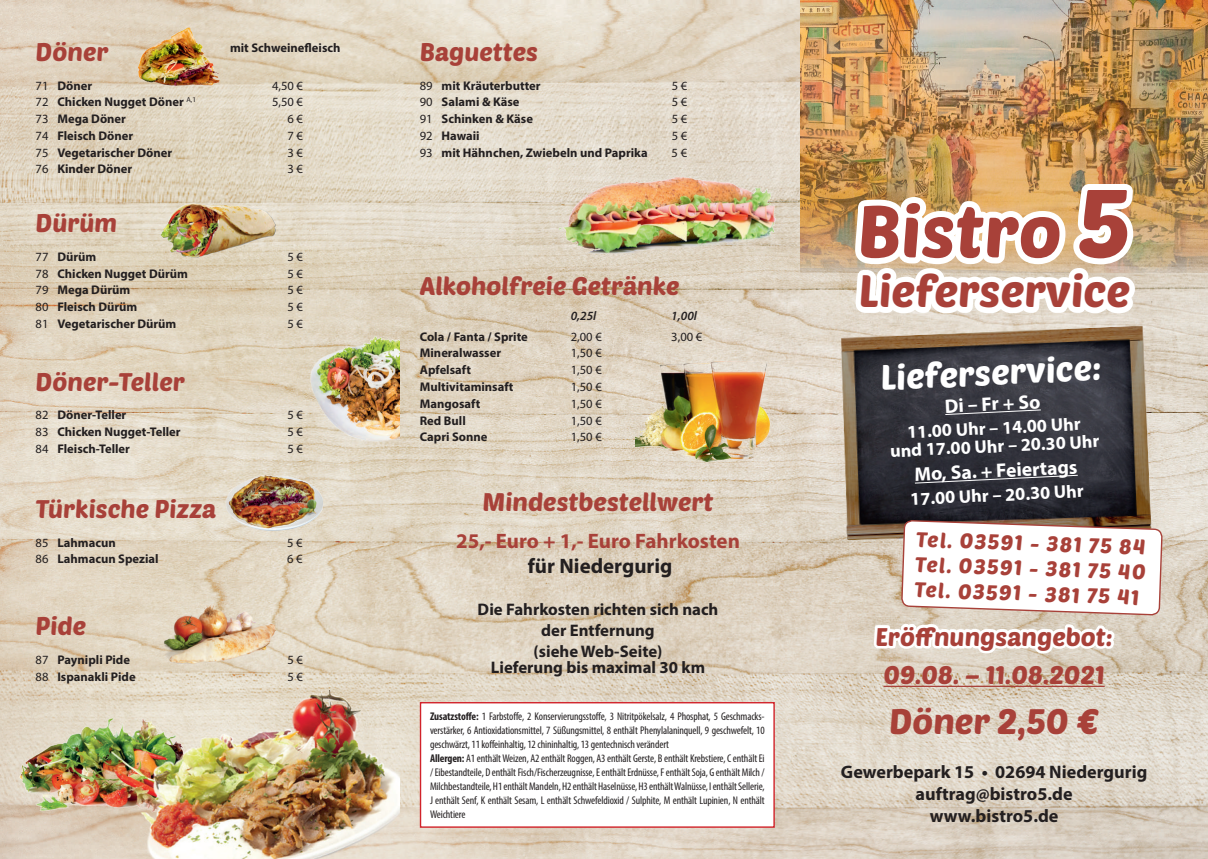
<style>
.page{position:relative;width:1208px;height:859px;background:#fff}
.page>*{position:absolute;margin:0;border:0;box-sizing:border-box;transform-origin:0 0}
.t1{font:72.2px "Poetsen One";color:#a84139}
.t2{font:44.8px "Poetsen One";color:#a84139}
.t3{font:34.9px "Poetsen One";color:#fff}
.t4{font:34.9px "Poetsen One";color:#a84139}
.t5{font:25.1px/38.1px "Poetsen One";color:#a84139;text-align:center}
.t6{font:21px/25.1px "Poetsen One";color:#a84139;text-align:justify}
.t7{font:700 21px "Myriad Pro";color:#a84139}
.t8{font:700 21px "Myriad Pro";color:#231f20}
.t9{font:700 19.6px "Myriad Pro";color:#fff}
.t10{font:700 18.2px/21.8px "Myriad Pro";color:#231f20;text-align:center}
.t11{font:700 18.2px/18.2px "Myriad Pro";color:#fff;text-align:center}
.t12{font:700 16.8px/21px "Myriad Pro";color:#231f20;text-align:center}
.t13{font:700 12.6px "Myriad Pro";color:#231f20}
.t14{font:12.6px "Myriad Pro";color:#231f20}
.t15{font:italic 600 12.6px "Myriad Pro";color:#231f20}
.t16{font:condensed 11.2px/14px "Myriad Pro";letter-spacing:-.01em;color:#231f20}
.s1{font-weight:400}
.s2{font-weight:700}
.s3{font-size:95px}
</style>
<div class="page">
<img style="left:0;top:0;width:1208px;height:859px">
<img style="left:800px;top:0;width:408px;height:272px">
<svg style="left:846px;top:178px;width:294px;height:134px"></svg>
<img style="left:819px;top:312px;width:351px;height:243px">
<svg style="left:944px;top:409px;width:98px;height:6px"></svg>
<svg style="left:871px;top:435px;width:291px;height:327px;background:#918b85"></svg>
<svg style="left:900px;top:519px;width:263px;height:159px"></svg>
<div style="left:420px;top:703px;width:354px;height:124px;background:#fff"></div>
<div style="left:420px;top:702px;width:355px;height:126px;border:1px solid #d1232a"></div>
<img style="left:635px;top:360px;width:136px;height:103px">
<img style="left:560px;top:167px;width:226px;height:90px">
<img style="left:135px;top:25px;width:95px;height:64px">
<img style="left:160px;top:203px;width:115px;height:54px">
<img style="left:309px;top:335px;width:90px;height:107px">
<img style="left:164px;top:603px;width:111px;height:60px">
<img style="left:225px;top:474px;width:99px;height:57px">
<img style="left:18px;top:717px;width:123px;height:100px">
<img style="left:141px;top:690px;width:258px;height:169px">
<h3 class="t5" style="left:36px;top:32px;width:74px">Döner</h3>
<p class="t13" style="left:36px;top:77px;width:58px"><span class="s1">71</span> Döner</p>
<p class="t14" style="left:272px;top:78px;width:33px">4,50 €</p>
<p class="t13" style="left:36px;top:94px;width:162px"><span class="s1">72</span> Chicken Nugget Döner <sup>A,1</sup></p>
<p class="t14" style="left:272px;top:94px;width:33px">5,50 €</p>
<p class="t13" style="left:36px;top:111px;width:92px"><span class="s1">73</span> Mega Döner</p>
<p class="t14" style="left:287px;top:111px;width:17px">6 €</p>
<p class="t13" style="left:36px;top:127px;width:99px"><span class="s1">74</span> Fleisch Döner</p>
<p class="t14" style="left:287px;top:128px;width:17px">7 €</p>
<p class="t13" style="left:36px;top:144px;width:138px"><span class="s1">75</span> Vegetarischer Döner</p>
<p class="t14" style="left:287px;top:145px;width:17px">3 €</p>
<p class="t13" style="left:36px;top:161px;width:98px"><span class="s1">76</span> Kinder Döner</p>
<p class="t14" style="left:287px;top:161px;width:17px">3 €</p>
<h3 class="t5" style="left:36px;top:203px;width:83px">Dürüm</h3>
<p class="t13" style="left:36px;top:248px;width:62px"><span class="s1">77</span> Dürüm</p>
<p class="t14" style="left:287px;top:249px;width:17px">5 €</p>
<p class="t13" style="left:36px;top:265px;width:154px"><span class="s1">78</span> Chicken Nugget Dürüm</p>
<p class="t14" style="left:287px;top:266px;width:17px">5 €</p>
<p class="t13" style="left:36px;top:282px;width:96px"><span class="s1">79</span> Mega Dürüm</p>
<p class="t14" style="left:287px;top:282px;width:17px">5 €</p>
<p class="t13" style="left:36px;top:299px;width:103px"><span class="s1">80</span> Fleisch Dürüm</p>
<p class="t14" style="left:287px;top:299px;width:17px">5 €</p>
<p class="t13" style="left:36px;top:315px;width:142px"><span class="s1">81</span> Vegetarischer Dürüm</p>
<p class="t14" style="left:287px;top:316px;width:17px">5 €</p>
<p class="t13" style="left:230px;top:39px;width:112px">mit Schweinefleisch</p>
<h3 class="t5" style="left:36px;top:362px;width:151px">Döner-Teller</h3>
<p class="t13" style="left:36px;top:407px;width:92px"><span class="s1">82</span> Döner-Teller</p>
<p class="t14" style="left:287px;top:407px;width:17px">5 €</p>
<p class="t13" style="left:36px;top:424px;width:147px"><span class="s1">83</span> Chicken Nugget-Teller</p>
<p class="t14" style="left:287px;top:424px;width:17px">5 €</p>
<p class="t13" style="left:36px;top:440px;width:96px"><span class="s1">84</span> Fleisch-Teller</p>
<p class="t14" style="left:287px;top:441px;width:17px">5 €</p>
<h3 class="t5" style="left:36px;top:489px;width:182px">Türkische Pizza</h3>
<p class="t13" style="left:36px;top:534px;width:82px"><span class="s1">85</span> Lahmacun</p>
<p class="t14" style="left:287px;top:535px;width:17px">5 €</p>
<p class="t13" style="left:36px;top:551px;width:125px"><span class="s1">86</span> Lahmacun Spezial</p>
<p class="t14" style="left:287px;top:551px;width:17px">6 €</p>
<h3 class="t5" style="left:36px;top:606px;width:52px">Pide</h3>
<p class="t13" style="left:36px;top:651px;width:96px"><span class="s1">87</span> Paynipli Pide</p>
<p class="t14" style="left:287px;top:652px;width:17px">5 €</p>
<p class="t13" style="left:36px;top:668px;width:102px"><span class="s1">88</span> Ispanakli Pide</p>
<p class="t14" style="left:287px;top:668px;width:17px">5 €</p>
<h3 class="t5" style="left:420px;top:32px;width:120px">Baguettes</h3>
<p class="t13" style="left:420px;top:77px;width:122px"><span class="s1">89</span> mit Kräuterbutter</p>
<p class="t14" style="left:671px;top:78px;width:17px">5 €</p>
<p class="t13" style="left:420px;top:94px;width:101px"><span class="s1">90</span> Salami &amp; Käse</p>
<p class="t14" style="left:671px;top:94px;width:17px">5 €</p>
<p class="t13" style="left:420px;top:111px;width:115px"><span class="s1">91</span> Schinken &amp; Käse</p>
<p class="t14" style="left:671px;top:111px;width:17px">5 €</p>
<p class="t13" style="left:420px;top:127px;width:61px"><span class="s1">92</span> Hawaii</p>
<p class="t14" style="left:671px;top:128px;width:17px">5 €</p>
<p class="t13" style="left:420px;top:144px;width:229px"><span class="s1">93</span> mit Hähnchen, Zwiebeln und Paprika</p>
<p class="t14" style="left:671px;top:145px;width:17px">5 €</p>
<h3 class="t5" style="left:420px;top:266px;width:261px">Alkoholfreie Getränke</h3>
<p class="t15" style="left:571px;top:307px;width:27px">0,25l</p>
<p class="t15" style="left:671px;top:307px;width:27px">1,00l</p>
<p class="t13" style="left:420px;top:328px;width:110px">Cola / Fanta / Sprite</p>
<p class="t14" style="left:571px;top:329px;width:33px">2,00 €</p>
<p class="t14" style="left:671px;top:329px;width:33px">3,00 €</p>
<p class="t13" style="left:420px;top:345px;width:83px">Mineralwasser</p>
<p class="t14" style="left:571px;top:345px;width:33px">1,50 €</p>
<p class="t13" style="left:420px;top:362px;width:53px">Apfelsaft</p>
<p class="t14" style="left:571px;top:362px;width:33px">1,50 €</p>
<p class="t13" style="left:420px;top:378px;width:95px">Multivitaminsaft</p>
<p class="t14" style="left:571px;top:379px;width:33px">1,50 €</p>
<p class="t13" style="left:420px;top:395px;width:62px">Mangosaft</p>
<p class="t14" style="left:571px;top:396px;width:33px">1,50 €</p>
<p class="t13" style="left:420px;top:412px;width:47px">Red Bull</p>
<p class="t14" style="left:571px;top:412px;width:33px">1,50 €</p>
<p class="t13" style="left:420px;top:429px;width:69px">Capri Sonne</p>
<p class="t14" style="left:571px;top:429px;width:33px">1,50 €</p>
<h3 class="t5" style="left:482px;top:482px;width:232px">Mindestbestellwert</h3>
<h3 class="t7" style="left:456px;top:527px;width:285px">25,- Euro + 1,- Euro Fahrkosten</h3>
<h3 class="t8" style="left:528px;top:552px;width:146px">für Niedergurig</h3>
<h3 class="t12" style="left:477px;top:598px;width:242px">Die Fahrkosten richten sich nach der Entfernung<br>(siehe Web-Seite)</h3>
<h3 class="t12" style="left:491px;top:657px;width:216px">Lieferung bis maximal 30 km</h3>
<p class="t16" style="left:430px;top:709px;width:336px"><span class="s2">Zusatzstoffe:</span> 1 Farbstoffe, 2 Konservierungsstoffe, 3 Nitritpökelsalz, 4 Phosphat, 5 Geschmacks&shy;verstärker, 6 Antioxidationsmittel, 7 Süßungsmittel, 8 enthält Phenylalaninquell, 9 geschwefelt, 10 geschwärzt, 11 koffeinhaltig, 12 chininhaltig, 13 gentechnisch verändert<br><span class="s2">Allergen:</span> A1 enthält Weizen, A2 enthält Roggen, A3 enthält Gerste, B enthält Krebstiere, C enthält Ei / Eibestandteile, D enthält Fisch/Fischerzeugnisse, E enthält Erdnüsse, F enthält Soja, G enthält Milch / Milchbestandteile, H1 enthält Mandeln, H2 enthält Haselnüsse, H3 enthält Walnüsse, I enthält Sellerie, J enthält Senf, K enthält Sesam, L enthält Schwefeldioxid / Sulphite, M enthält Lupinien, N enthält Weichtiere</p>
<h1 class="t1" style="left:857px;top:185px;width:275px">Bistro <span class="s3">5</span></h1>
<h2 class="t2" style="left:859px;top:262px;width:273px">Lieferservice</h2>
<h3 class="t3" style="left:879px;top:356px;width:223px;rotate:-3deg">Lieferservice:</h3>
<h3 class="t9" style="left:944px;top:393px;width:97px;rotate:-3deg">Di – Fr + So</h3>
<h3 class="t11" style="left:888px;top:424px;width:211px;rotate:-3deg">11.00 Uhr – 14.00 Uhr und 17.00 Uhr – 20.30 Uhr</h3>
<h3 class="t9" style="left:913px;top:462px;width:165px;rotate:-3deg">Mo, Sa. + Feiertags</h3>
<h3 class="t11" style="left:909px;top:490px;width:175px;rotate:-3deg">17.00 Uhr – 20.30 Uhr</h3>
<h3 class="t6" style="left:916px;top:526px;width:232px;rotate:2deg">Tel. 03591 - 381 75 84<br>Tel. 03591 - 381 75 40<br>Tel. 03591 - 381 75 41</h3>
<h3 class="t5" style="left:875px;top:617px;width:239px">Eröffnungsangebot:<br>09.08. – 11.08.2021</h3>
<h3 class="t4" style="left:889px;top:699px;width:211px">Döner 2,50 €</h3>
<h3 class="t10" style="left:841px;top:760px;width:308px">Gewerbepark 15 • 02694 Niedergurig auftrag@bistro5.de<br>www.bistro5.de</h3>
</div>
